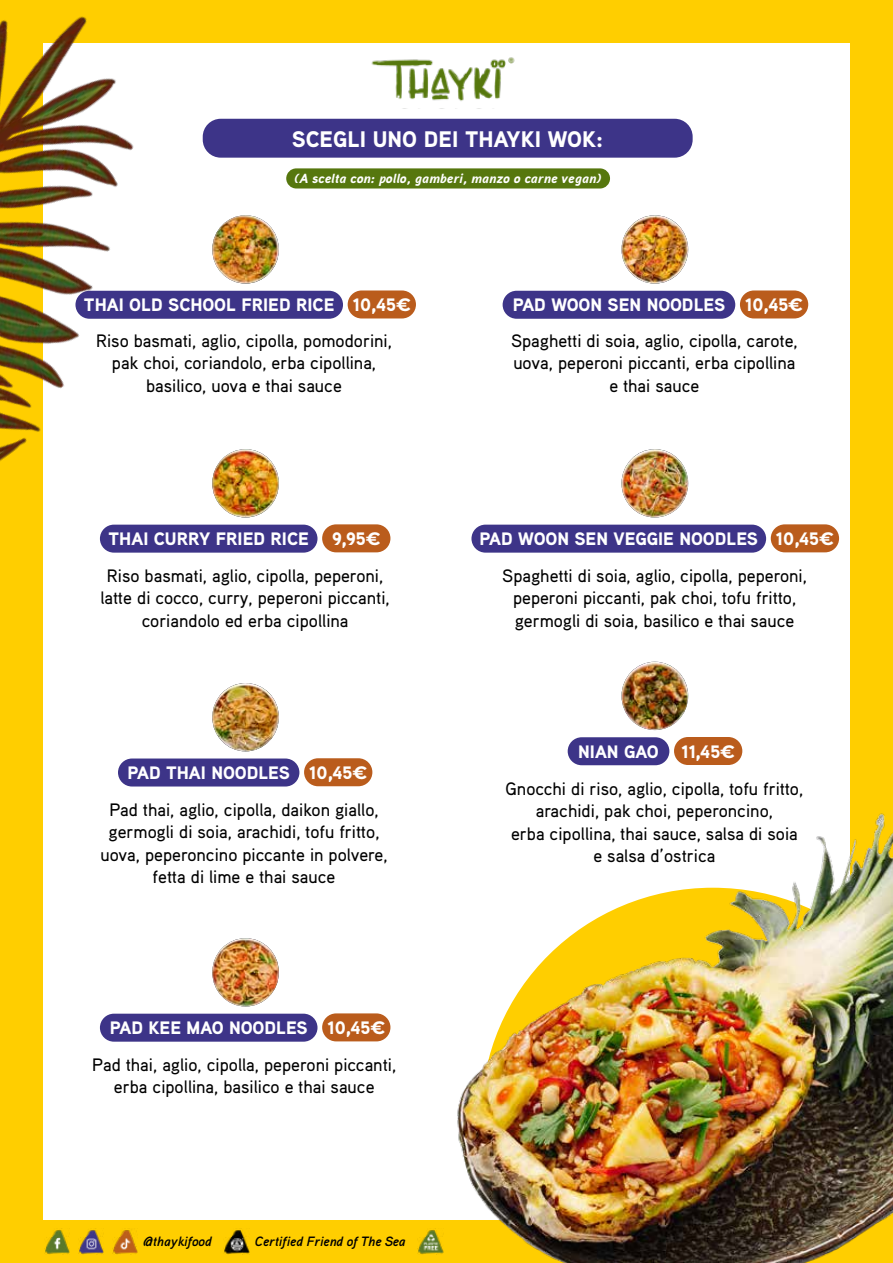
<style>
.page{position:relative;width:893px;height:1263px;background:#fff}
.page>*{position:absolute;margin:0;border:0;box-sizing:border-box;transform-origin:0 0}
.t1{font:900 22.5px "Aaux Pro";color:#fff}
.t2{font:500 18px/22.5px "Aaux Pro";color:#000;text-align:center}
.t3{font:900 18px "Aaux Pro";color:#fff}
.t4{font:italic 700 13.5px "Aaux Pro";color:#000}
.t5{font:italic 900 13.2px "Aaux Pro";color:#fff}
.s1{font-family:"Montserrat";font-weight:700}
</style>
<div class="page">
<div style="left:0;top:1220px;width:893px;height:43px;background:#ffce00"></div>
<div style="left:0;top:0;width:893px;height:43px;background:#ffce00"></div>
<div style="left:0;top:0;width:43px;height:1263px;background:#ffce00"></div>
<div style="left:850px;top:21px;width:43px;height:1242px;background:#ffce00"></div>
<div style="left:503px;top:291px;width:232px;height:28px;background:#3d3488;border-radius:14px"></div>
<div style="left:740px;top:290px;width:68px;height:28px;background:#ba5c1c;border-radius:14px"></div>
<img style="left:622px;top:215px;width:66px;height:69px">
<div style="left:203px;top:119px;width:490px;height:39px;background:#3d3488;border-radius:18px"></div>
<img style="left:371px;top:57px;width:144px;height:44px">
<div style="left:471px;top:525px;width:295px;height:28px;background:#3d3488;border-radius:14px"></div>
<div style="left:771px;top:524px;width:68px;height:28px;background:#ba5c1c;border-radius:14px"></div>
<img style="left:622px;top:449px;width:66px;height:68px">
<div style="left:568px;top:737px;width:101px;height:28px;background:#3d3488;border-radius:14px"></div>
<div style="left:674px;top:737px;width:68px;height:28px;background:#ba5c1c;border-radius:14px"></div>
<img style="left:622px;top:662px;width:66px;height:68px">
<div style="left:75px;top:291px;width:268px;height:28px;background:#3d3488;border-radius:14px"></div>
<div style="left:348px;top:290px;width:68px;height:28px;background:#ba5c1c;border-radius:14px"></div>
<div style="left:286px;top:168px;width:324px;height:20px;background:#56770e;border-radius:10px"></div>
<div style="left:100px;top:525px;width:217px;height:28px;background:#3d3488;border-radius:14px"></div>
<div style="left:322px;top:524px;width:68px;height:28px;background:#ba5c1c;border-radius:14px"></div>
<img style="left:233px;top:515px;width:25px;height:2px">
<div style="left:118px;top:758px;width:181px;height:28px;background:#3d3488;border-radius:14px"></div>
<div style="left:304px;top:758px;width:68px;height:28px;background:#ba5c1c;border-radius:14px"></div>
<img style="left:212px;top:683px;width:67px;height:68px">
<div style="left:100px;top:1014px;width:217px;height:28px;background:#3d3488;border-radius:14px"></div>
<div style="left:322px;top:1013px;width:68px;height:28px;background:#ba5c1c;border-radius:14px"></div>
<img style="left:212px;top:938px;width:67px;height:68px">
<img style="left:44px;top:1228px;width:26px;height:27px">
<img style="left:78px;top:1228px;width:26px;height:27px">
<img style="left:112px;top:1230px;width:26px;height:25px">
<img style="left:224px;top:1228px;width:26px;height:27px">
<img style="left:417px;top:1238px;width:7px;height:17px">
<img style="left:424px;top:813px;width:469px;height:450px">
<img style="left:0;top:16px;width:300px;height:499px">
<p class="t1" style="left:292px;top:124px;width:313px">SCEGLI UNO DEI THAYKI WOK:</p>
<p class="t5" style="left:294px;top:170px;width:309px">(A scelta con: pollo, gamberi, manzo o carne vegan)</p>
<p class="t3" style="left:84px;top:293px;width:328px">THAI OLD SCHOOL FRIED RICE 10,45<span class="s1">€</span></p>
<p class="t2" style="left:96px;top:329px;width:297px">Riso basmati, aglio, cipolla, pomodorini, pak choi, coriandolo, erba cipollina, basilico, uova e thai sauce</p>
<p class="t3" style="left:109px;top:527px;width:202px">THAI CURRY FRIED RICE</p>
<p class="t3" style="left:332px;top:527px;width:50px">9,95<span class="s1">€</span></p>
<p class="t2" style="left:100px;top:564px;width:291px">Riso basmati, aglio, cipolla, peperoni, latte di cocco, curry, peperoni piccanti, coriandolo ed erba cipollina</p>
<p class="t3" style="left:128px;top:761px;width:241px">PAD THAI NOODLES 10,45<span class="s1">€</span></p>
<p class="t2" style="left:100px;top:797px;width:289px">Pad thai, aglio, cipolla, daikon giallo, germogli di soia, arachidi, tofu fritto, uova, peperoncino piccante in polvere, fetta di lime e thai sauce</p>
<p class="t3" style="left:110px;top:1016px;width:277px">PAD KEE MAO NOODLES 10,45<span class="s1">€</span></p>
<p class="t2" style="left:92px;top:1053px;width:305px">Pad thai, aglio, cipolla, peperoni piccanti, erba cipollina, basilico e thai sauce</p>
<p class="t4" style="left:143px;top:1233px;width:70px">@thaykifood</p>
<p class="t4" style="left:255px;top:1233px;width:152px">Certified Friend of The Sea</p>
<p class="t3" style="left:513px;top:293px;width:292px">PAD WOON SEN NOODLES 10,45<span class="s1">€</span></p>
<p class="t2" style="left:511px;top:329px;width:288px">Spaghetti di soia, aglio, cipolla, carote, uova, peperoni piccanti, erba cipollina e thai sauce</p>
<p class="t3" style="left:480px;top:527px;width:356px">PAD WOON SEN VEGGIE NOODLES 10,45<span class="s1">€</span></p>
<p class="t2" style="left:502px;top:564px;width:306px">Spaghetti di soia, aglio, cipolla, peperoni, peperoni piccanti, pak choi, tofu fritto, germogli di soia, basilico e thai sauce</p>
<p class="t3" style="left:578px;top:740px;width:158px">NIAN GAO 11,45<span class="s1">€</span></p>
<p class="t2" style="left:505px;top:776px;width:299px">Gnocchi di riso, aglio, cipolla, tofu fritto, arachidi, pak choi, peperoncino,<br>erba cipollina, thai sauce, salsa di soia e salsa d’ostrica</p>
</div>
